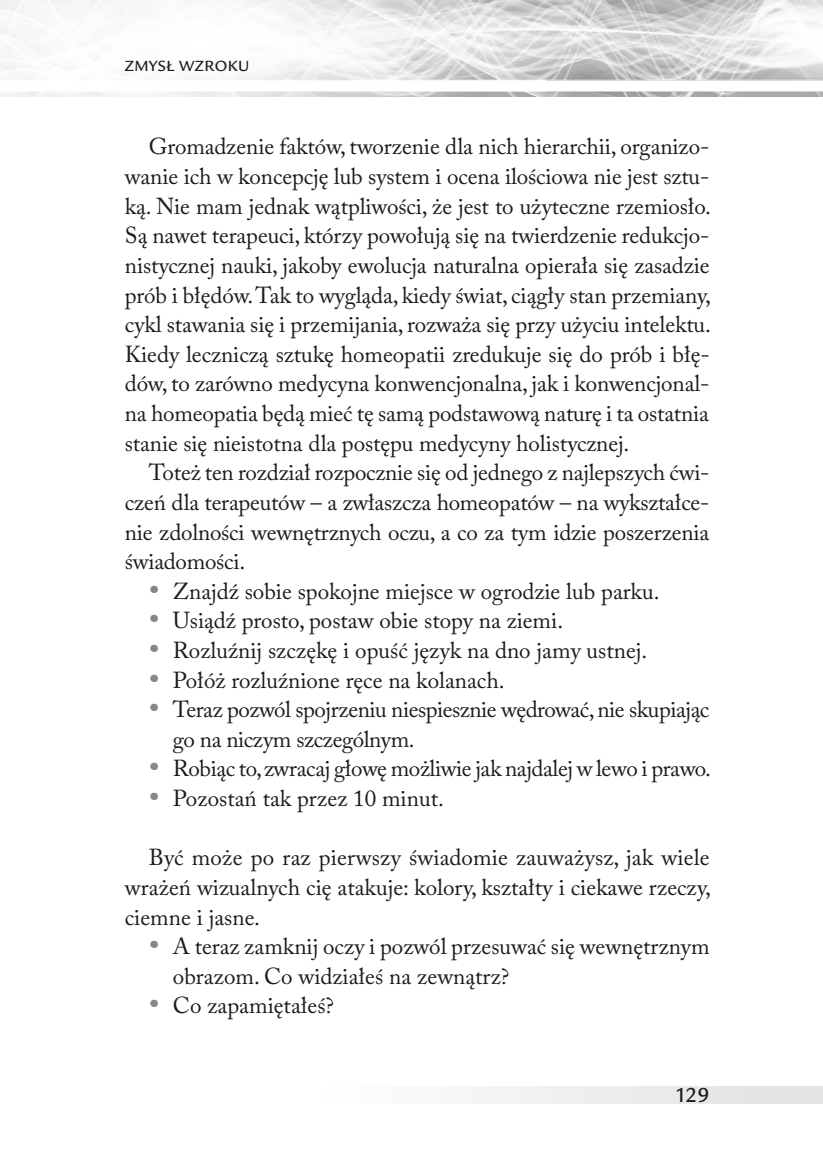
<style>
.page{position:relative;width:823px;height:1163px;background:#fff}
.page>*{position:absolute;margin:0;border:0;box-sizing:border-box;transform-origin:0 0}
.t1{font:23px/29.6px "Adobe Caslon Pro";letter-spacing:-.005em;color:#1c1c1b}
.t2{font:500 22px "Legacy Sans Itc TOT";color:#1c1c1b}
.t3{font:500 16px "Legacy Sans Itc TOT";letter-spacing:.035em;color:#1c1c1b}
.s1{font-size:32px;color:#878787}
</style>
<div class="page">
<img style="left:0;top:0;width:822px;height:96px">
<div style="left:272px;top:1086px;width:550px;height:17px;background:linear-gradient(to right,#fff,#e1e1e1)"></div>
<p class="t3" style="left:125px;top:57px;width:21px">ZMYSŁ</p>
<p class="t3" style="left:179px;top:57px;width:72px">WZ RO KU</p>
<p class="t1" style="left:125px;top:132px;width:587px;text-indent:24px">Gromadzenie faktów, tworzenie dla nich hierarchii, organizo&shy;wanie ich w koncepcję lub system i ocena ilościowa nie jest sztu&shy;ką. Nie mam jednak wątpliwości, że jest to użyteczne rzemiosło.<br>Są nawet terapeuci, którzy powołują się na twierdzenie redukcjo&shy;nistycznej nauki, jakoby ewolucja naturalna opierała się zasadzie prób i błędów. Tak to wygląda, kiedy świat, ciągły stan przemiany, cykl stawania się i przemijania, rozważa się przy użyciu intelektu.<br>Kiedy leczniczą sztukę homeopatii zredukuje się do prób i błę&shy;dów, to zarówno medycyna konwencjonalna, jak i konwencjonal&shy;na homeopatia będą mieć tę samą podstawową naturę i ta ostatnia stanie się nieistotna dla postępu medycyny holistycznej.</p>
<p class="t1" style="left:125px;top:457px;width:585px;text-align:justify;text-indent:24px">Toteż ten rozdział rozpocznie się od jednego z najlepszych ćwi&shy;czeń dla terapeutów – a zwłaszcza homeopatów – na wykształce&shy;nie zdolności wewnętrznych oczu, a co za tym idzie poszerzenia świadomości.</p>
<p class="t1" style="left:149px;top:576px;width:508px"><span class="s1">•</span> Znajdź sobie spokojne miejsce w ogrodzie lub parku.</p>
<p class="t1" style="left:149px;top:605px;width:412px"><span class="s1">•</span> Usiądź prosto, postaw obie stopy na ziemi.</p>
<p class="t1" style="left:149px;top:635px;width:496px"><span class="s1">•</span> Rozluźnij szczękę i opuść język na dno jamy ustnej.</p>
<p class="t1" style="left:149px;top:664px;width:354px"><span class="s1">•</span> Połóż rozluźnione ręce na kolanach.</p>
<p class="t1" style="left:173px;top:694px;width:537px;text-indent:-24px"><span class="s1">•</span> Teraz pozwól spojrzeniu niespiesznie wędrować, nie skupiając go na niczym szczególnym.</p>
<p class="t1" style="left:149px;top:753px;width:560px"><span class="s1">•</span> Robiąc to, zwracaj głowę możliwie jak najdalej w lewo i prawo.</p>
<p class="t1" style="left:149px;top:783px;width:293px"><span class="s1">•</span> Pozostań tak przez 10 minut.</p>
<p class="t1" style="left:125px;top:842px;width:587px;text-align:justify;text-indent:24px">Być może po raz pierwszy świadomie zauważysz, jak wiele wrażeń wizualnych cię atakuje: kolory, kształty i ciekawe rzeczy, ciemne i jasne.</p>
<p class="t1" style="left:173px;top:931px;width:538px;text-indent:-24px"><span class="s1">•</span> A teraz zamknij oczy i pozwól przesuwać się wewnętrznym obrazom. Co widziałeś na zewnątrz?</p>
<p class="t1" style="left:149px;top:990px;width:186px"><span class="s1">•</span> Co zapamiętałeś?</p>
<p class="t2" style="left:674px;top:1082px;width:36px">129</p>
</div>
